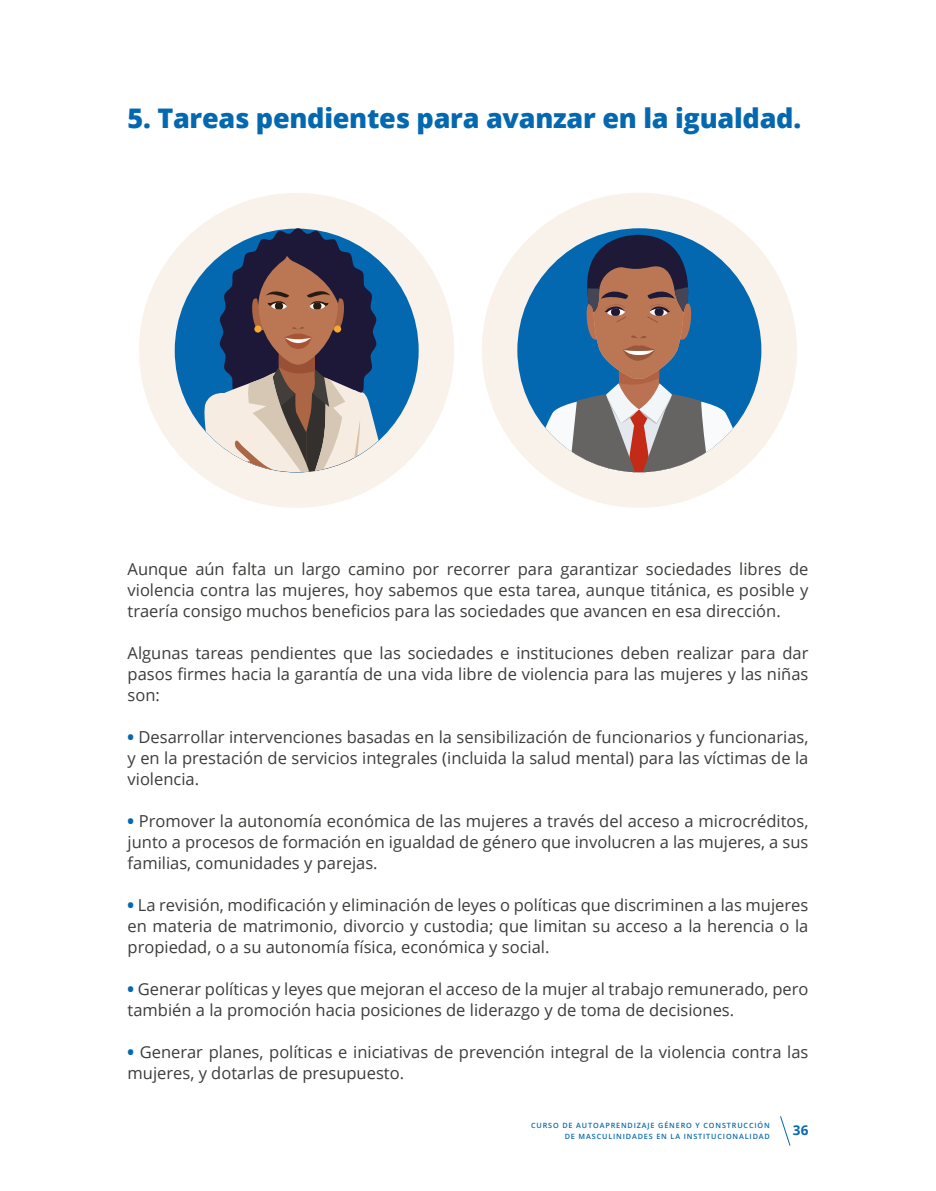
<style>
.page{position:relative;width:936px;height:1191px;background:#fff}
.page>*{position:absolute;margin:0;border:0;box-sizing:border-box;transform-origin:0 0}
.t1{font:800 27px "Open Sans";letter-spacing:-.01em;color:#0468b0}
.t2{font:16.5px/21px "Open Sans";color:#3c3c3b;text-align:justify}
.t3{font:700 13.5px "Open Sans";color:#0468b0}
.t4{font:600 7.2px/11.7px "Open Sans";letter-spacing:.12em;color:#0468b0;text-align:right}
.s1{font-weight:800;color:#0468b0}
</style>
<div class="page">
<div style="left:139px;top:193px;width:315px;height:315px;background:#f9f2eb;border-radius:50%"></div>
<div style="left:175px;top:229px;width:243px;height:243px;background:#0468b0;border-radius:50%"></div>
<svg style="left:202px;top:228px;width:191px;height:244px"></svg>
<div style="left:334px;top:325px;width:7px;height:7px;background:#f7aa2d;border-radius:50%"></div>
<div style="left:254px;top:325px;width:7px;height:7px;background:#f7aa2d;border-radius:50%"></div>
<div style="left:481px;top:193px;width:315px;height:315px;background:#f9f2eb;border-radius:50%"></div>
<svg style="left:517px;top:231px;width:244px;height:241px"></svg>
<svg style="left:780px;top:1116px;width:10px;height:30px"></svg>
<h1 class="t1" style="left:127px;top:98px;width:675px">5. Tareas pendientes para avanzar en la igualdad.</h1>
<p class="t2" style="left:127px;top:558px;width:682px">Aunque aún falta un largo camino por recorrer para garantizar sociedades libres de violencia contra las mujeres, hoy sabemos que esta tarea, aunque titánica, es posible y traería consigo muchos beneficios para las sociedades que avancen en esa dirección.</p>
<p class="t2" style="left:127px;top:642px;width:682px">Algunas tareas pendientes que las sociedades e instituciones deben realizar para dar pasos firmes hacia la garantía de una vida libre de violencia para las mujeres y las niñas son:</p>
<p class="t2" style="left:127px;top:726px;width:682px"><span class="s1">•</span> Desarrollar intervenciones basadas en la sensibilización de funcionarios y funcionarias, y en la prestación de servicios integrales (incluida la salud mental) para las víctimas de la violencia.</p>
<p class="t2" style="left:127px;top:810px;width:682px"><span class="s1">•</span> Promover la autonomía económica de las mujeres a través del acceso a microcréditos, junto a procesos de formación en igualdad de género que involucren a las mujeres, a sus familias, comunidades y parejas.</p>
<p class="t2" style="left:127px;top:894px;width:682px"><span class="s1">•</span> La revisión, modificación y eliminación de leyes o políticas que discriminen a las mujeres en materia de matrimonio, divorcio y custodia; que limitan su acceso a la herencia o la propiedad, o a su autonomía física, económica y social.</p>
<p class="t2" style="left:127px;top:978px;width:682px"><span class="s1">•</span> Generar políticas y leyes que mejoran el acceso de la mujer al trabajo remunerado, pero también a la promoción hacia posiciones de liderazgo y de toma de decisiones.</p>
<p class="t2" style="left:127px;top:1041px;width:682px"><span class="s1">•</span> Generar planes, políticas e iniciativas de prevención integral de la violencia contra las mujeres, y dotarlas de presupuesto.</p>
<p class="t4" style="left:531px;top:1118px;width:240px">CURSO DE AUTOAPRENDIZAJE GÉNERO Y CONSTRUCCIÓN<br>DE MASCULINIDADES EN LA INSTITUCIONALIDAD</p>
<p class="t3" style="left:793px;top:1120px;width:17px">36</p>
</div>
